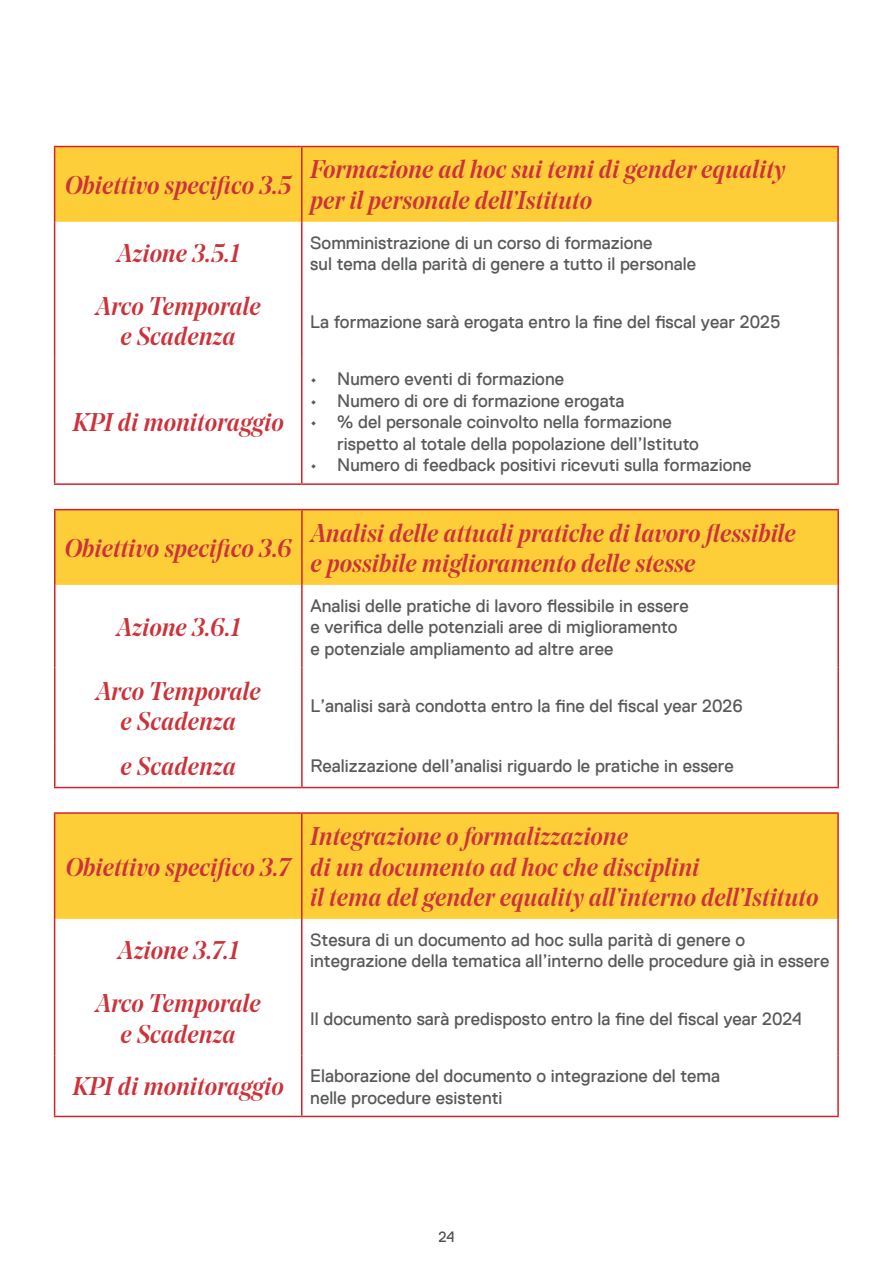
<style>
.page{position:relative;width:893px;height:1263px;background:#fff}
.page>*{position:absolute;margin:0;border:0;box-sizing:border-box;transform-origin:0 0}
.t1{font:italic 500 25.5px "Noe Display";color:#cb333b}
.t2{font:18px/21.6px "Replica TT";color:#58595b}
.t3{font:15px "Replica TT";color:#4f5152}
</style>
<div class="page">
<div style="left:56px;top:510px;width:781px;height:75px;background:#fece39"></div>
<hr style="left:54px;top:509px;width:248px;height:1px;background:#d1232a">
<hr style="left:54px;top:510px;width:2px;height:75px;background:#d1232a">
<hr style="left:302px;top:509px;width:537px;height:1px;background:#d1232a">
<hr style="left:301px;top:510px;width:2px;height:75px;background:#d1232a">
<hr style="left:837px;top:510px;width:2px;height:75px;background:#d1232a">
<hr style="left:54px;top:585px;width:2px;height:83px;background:#d1232a">
<hr style="left:301px;top:585px;width:2px;height:83px;background:#d1232a">
<hr style="left:837px;top:585px;width:2px;height:83px;background:#d1232a">
<hr style="left:54px;top:668px;width:2px;height:75px;background:#d1232a">
<hr style="left:301px;top:668px;width:2px;height:75px;background:#d1232a">
<hr style="left:837px;top:668px;width:2px;height:75px;background:#d1232a">
<hr style="left:54px;top:743px;width:2px;height:44px;background:#d1232a">
<hr style="left:301px;top:743px;width:2px;height:44px;background:#d1232a">
<hr style="left:837px;top:743px;width:2px;height:44px;background:#d1232a">
<hr style="left:54px;top:787px;width:248px;height:1px;background:#d1232a">
<hr style="left:302px;top:787px;width:537px;height:1px;background:#d1232a">
<div style="left:55px;top:814px;width:782px;height:105px;background:#fece39"></div>
<hr style="left:54px;top:812px;width:248px;height:2px;background:#d1232a">
<hr style="left:54px;top:814px;width:1px;height:105px;background:#d1232a">
<hr style="left:302px;top:812px;width:537px;height:2px;background:#d1232a">
<hr style="left:301px;top:814px;width:1px;height:105px;background:#d1232a">
<hr style="left:837px;top:814px;width:2px;height:105px;background:#d1232a">
<hr style="left:54px;top:919px;width:1px;height:61px;background:#d1232a">
<hr style="left:301px;top:919px;width:1px;height:61px;background:#d1232a">
<hr style="left:837px;top:919px;width:2px;height:61px;background:#d1232a">
<hr style="left:54px;top:980px;width:1px;height:75px;background:#d1232a">
<hr style="left:301px;top:980px;width:1px;height:75px;background:#d1232a">
<hr style="left:837px;top:980px;width:2px;height:75px;background:#d1232a">
<hr style="left:54px;top:1055px;width:1px;height:61px;background:#d1232a">
<hr style="left:301px;top:1055px;width:1px;height:61px;background:#d1232a">
<hr style="left:837px;top:1055px;width:2px;height:61px;background:#d1232a">
<hr style="left:54px;top:1116px;width:248px;height:1px;background:#d1232a">
<hr style="left:302px;top:1116px;width:537px;height:1px;background:#d1232a">
<div style="left:55px;top:147px;width:782px;height:75px;background:#fece39"></div>
<hr style="left:54px;top:146px;width:248px;height:1px;background:#d1232a">
<hr style="left:54px;top:147px;width:1px;height:75px;background:#d1232a">
<hr style="left:302px;top:146px;width:537px;height:1px;background:#d1232a">
<hr style="left:301px;top:147px;width:1px;height:75px;background:#d1232a">
<hr style="left:837px;top:147px;width:2px;height:75px;background:#d1232a">
<hr style="left:54px;top:222px;width:1px;height:61px;background:#d1232a">
<hr style="left:301px;top:222px;width:1px;height:61px;background:#d1232a">
<hr style="left:837px;top:222px;width:2px;height:61px;background:#d1232a">
<hr style="left:54px;top:283px;width:1px;height:75px;background:#d1232a">
<hr style="left:301px;top:283px;width:1px;height:75px;background:#d1232a">
<hr style="left:837px;top:283px;width:2px;height:75px;background:#d1232a">
<hr style="left:54px;top:358px;width:1px;height:125px;background:#d1232a">
<hr style="left:301px;top:358px;width:1px;height:125px;background:#d1232a">
<hr style="left:837px;top:358px;width:2px;height:125px;background:#d1232a">
<hr style="left:54px;top:483px;width:248px;height:2px;background:#d1232a">
<hr style="left:302px;top:483px;width:537px;height:2px;background:#d1232a">
<p class="t1" style="left:65px;top:169px;width:228px">Obiettivo specifico 3.5</p>
<p class="t1" style="left:117px;top:237px;width:124px">Azione 3.5.1</p>
<p class="t1" style="left:96px;top:290px;width:167px">Arco Temporale</p>
<p class="t1" style="left:121px;top:320px;width:117px">e Scadenza</p>
<p class="t1" style="left:72px;top:406px;width:213px">KPI di monitoraggio</p>
<p class="t1" style="left:310px;top:153px;width:477px">Formazione ad hoc sui temi di gender equality</p>
<p class="t1" style="left:310px;top:184px;width:283px">per il personale dell’Istituto</p>
<p class="t2" style="left:310px;top:232px;width:344px">Somministrazione di un corso di formazione</p>
<p class="t2" style="left:310px;top:253px;width:387px">sul tema della parità di genere a tutto il personale</p>
<p class="t2" style="left:310px;top:311px;width:472px">La formazione sarà erogata entro la fine del fiscal year 2025</p>
<p class="t2" style="left:310px;top:368px;width:255px">• Numero eventi di formazione</p>
<p class="t2" style="left:310px;top:390px;width:316px">• Numero di ore di formazione erogata</p>
<p class="t2" style="left:337px;top:411px;width:363px;text-indent:-27px">• % del personale coinvolto nella formazione rispetto al totale della popolazione dell’Istituto</p>
<p class="t2" style="left:310px;top:454px;width:443px">• Numero di feedback positivi ricevuti sulla formazione</p>
<p class="t1" style="left:65px;top:532px;width:228px">Obiettivo specifico 3.6</p>
<p class="t1" style="left:116px;top:611px;width:125px">Azione 3.6.1</p>
<p class="t1" style="left:96px;top:674px;width:167px">Arco Temporale</p>
<p class="t1" style="left:121px;top:705px;width:117px">e Scadenza</p>
<p class="t1" style="left:310px;top:517px;width:487px">Analisi delle attuali pratiche di lavoro flessibile</p>
<p class="t1" style="left:310px;top:547px;width:387px">e possibile miglioramento delle stesse</p>
<p class="t2" style="left:310px;top:595px;width:380px">Analisi delle pratiche di lavoro flessibile in essere</p>
<p class="t2" style="left:310px;top:616px;width:369px">e verifica delle potenziali aree di miglioramento</p>
<p class="t2" style="left:310px;top:638px;width:304px">e potenziale ampliamento ad altre aree</p>
<p class="t2" style="left:310px;top:695px;width:434px">L’analisi sarà condotta entro la fine del fiscal year 2026</p>
<p class="t1" style="left:121px;top:750px;width:117px">e Scadenza</p>
<p class="t2" style="left:310px;top:755px;width:425px">Realizzazione dell’analisi riguardo le pratiche in essere</p>
<p class="t1" style="left:66px;top:850px;width:226px">Obiettivo specifico 3.7</p>
<p class="t1" style="left:310px;top:820px;width:319px">Integrazione o formalizzazione</p>
<p class="t1" style="left:310px;top:850px;width:391px">di un documento ad hoc che disciplini</p>
<p class="t1" style="left:310px;top:881px;width:510px">il tema del gender equality all’interno dell’Istituto</p>
<p class="t1" style="left:118px;top:934px;width:122px">Azione 3.7.1</p>
<p class="t2" style="left:310px;top:929px;width:436px">Stesura di un documento ad hoc sulla parità di genere o</p>
<p class="t2" style="left:310px;top:950px;width:521px">integrazione della tematica all’interno delle procedure già in essere</p>
<p class="t1" style="left:96px;top:987px;width:167px">Arco Temporale</p>
<p class="t1" style="left:121px;top:1017px;width:117px">e Scadenza</p>
<p class="t2" style="left:310px;top:1008px;width:493px">Il documento sarà predisposto entro la fine del fiscal year 2024</p>
<p class="t1" style="left:72px;top:1070px;width:213px">KPI di monitoraggio</p>
<p class="t2" style="left:310px;top:1065px;width:411px">Elaborazione del documento o integrazione del tema</p>
<p class="t2" style="left:310px;top:1087px;width:194px">nelle procedure esistenti</p>
<p class="t3" style="left:438px;top:1228px;width:18px">24</p>
</div>
